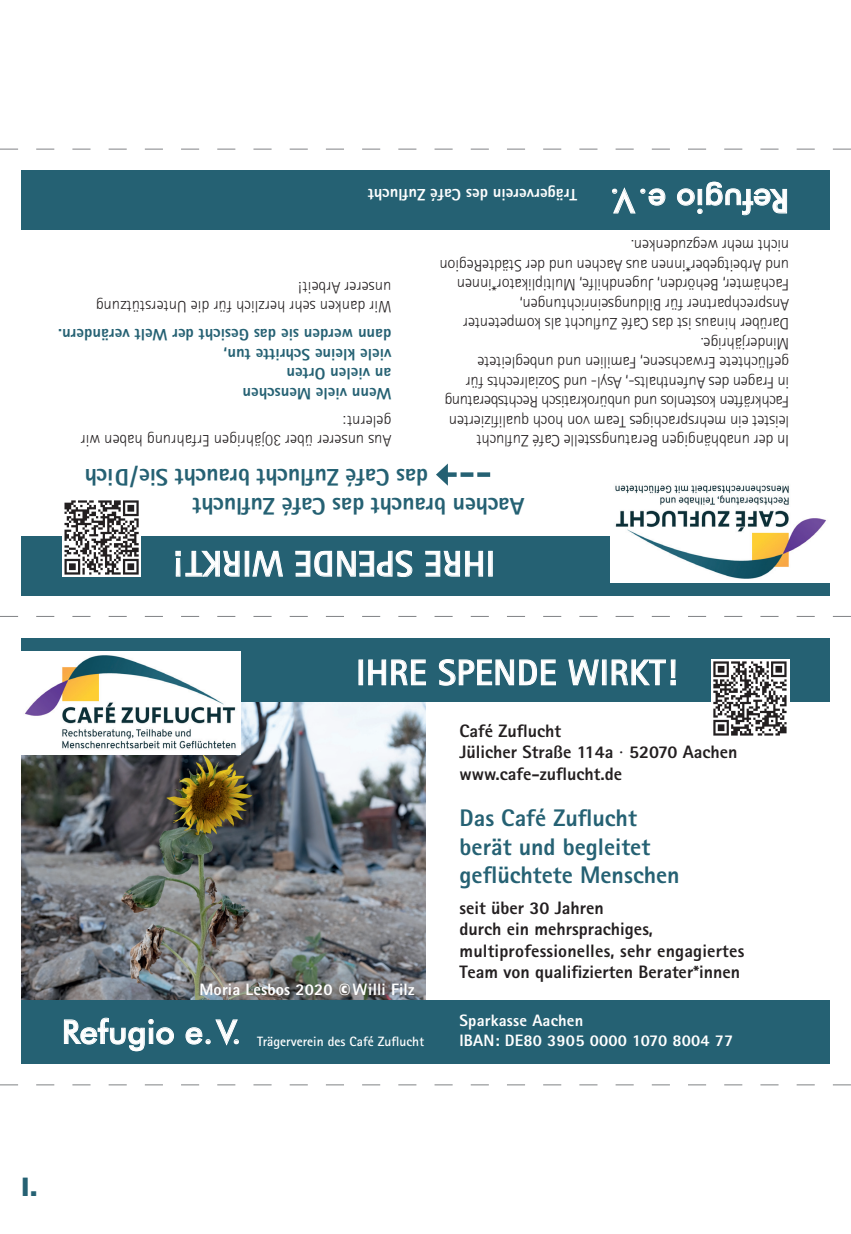
<style>
.page{position:relative;width:851px;height:1234px;background:#fff}
.page>*{position:absolute;margin:0;border:0;box-sizing:border-box;transform-origin:0 0}
.t1{font:700 36px "Rotis Sans Serif Pro";letter-spacing:.01em;color:#fff}
.t2{font:500 33px "Futura BT";color:#fff}
.t3{font:700 27px "Akko Pro";color:#256173}
.t4{font:800 24px/28.8px "Rotis Sans Serif Pro";letter-spacing:-.01em;color:#256173}
.t5{font:800 18px/21.6px "Rotis Sans Serif Pro";color:#231f20}
.t6{font:300 16.5px/19.5px "Rotis Sans Serif Pro";letter-spacing:-.01em;color:#231f20}
.t7{font:800 16.5px/19.8px "Rotis Sans Serif Pro";letter-spacing:.01em;color:#fff}
.t8{font:800 16.5px/19.5px "Rotis Sans Serif Pro";color:#256173}
.t9{font:700 13.5px "Rotis Sans Serif Pro";color:#fff}
.s1{font-family:"Akko Pro";font-weight:700}
.s2{font-family:"Helvetica Neue LT";font-weight:300}
</style>
<div class="page">
<svg style="left:0;top:1084px;width:850px;height:1px"></svg>
<svg style="left:0;top:149px;width:850px;height:1px"></svg>
<img style="left:21px;top:702px;width:404px;height:297px">
<div style="left:21px;top:638px;width:808px;height:64px;background:#256173"></div>
<div style="left:358px;top:659px;width:5px;height:26px;border:1px solid #fff"></div>
<svg style="left:368px;top:659px;width:58px;height:26px"></svg>
<svg style="left:438px;top:659px;width:118px;height:26px"></svg>
<svg style="left:568px;top:659px;width:31px;height:27px"></svg>
<div style="left:602px;top:659px;width:4px;height:26px;border:1px solid #fff"></div>
<svg style="left:611px;top:659px;width:64px;height:26px"></svg>
<div style="left:21px;top:999px;width:808px;height:64px;background:#256173"></div>
<img style="left:21px;top:651px;width:219px;height:103px">
<svg style="left:64px;top:1017px;width:110px;height:34px"></svg>
<svg style="left:185px;top:1019px;width:54px;height:27px"></svg>
<svg style="left:0;top:616px;width:850px;height:1px"></svg>
<img style="left:711px;top:659px;width:78px;height:77px">
<div style="left:21px;top:536px;width:808px;height:59px;background:#256173"></div>
<div style="left:488px;top:551px;width:4px;height:25px;border:1px solid #fff"></div>
<svg style="left:425px;top:550px;width:58px;height:26px"></svg>
<svg style="left:295px;top:550px;width:117px;height:27px"></svg>
<svg style="left:252px;top:550px;width:31px;height:26px"></svg>
<svg style="left:175px;top:550px;width:65px;height:26px"></svg>
<div style="left:21px;top:170px;width:808px;height:60px;background:#256173"></div>
<img style="left:610px;top:485px;width:219px;height:98px">
<svg style="left:677px;top:181px;width:110px;height:34px"></svg>
<svg style="left:612px;top:187px;width:53px;height:27px"></svg>
<img style="left:62px;top:500px;width:79px;height:76px">
<svg style="left:436px;top:463px;width:54px;height:22px"></svg>
<p class="t7" style="left:577px;top:205px;width:210px;rotate:-180deg">Trägerverein des Café Zuflucht</p>
<h2 class="t2" style="left:789px;top:221px;width:181px;rotate:-180deg">Refugio e.V.</h2>
<p class="t6" style="left:391px;top:316px;width:297px;rotate:-180deg">Wir danken sehr herzlich für die Unterstützung unserer Arbeit!</p>
<p class="t8" style="left:391px;top:403px;width:334px;rotate:-180deg">Wenn viele Menschen<br>an vielen Orten<br>viele kleine Schritte tun,<br>dann werden sie das Gesicht der Welt verändern.</p>
<p class="t6" style="left:391px;top:450px;width:312px;rotate:-180deg">Aus unserer über 30jährigen Erfahrung haben wir gelernt:</p>
<p class="t6" style="left:789px;top:450px;width:351px;rotate:-180deg">In der unabhängigen Beratungsstelle Café Zuflucht leistet ein mehrsprachiges Team von hoch qualifizierten Fachkräften kostenlos und unbürokratisch Rechtsberatung in Fragen des Aufenthalts-, Asyl- und Sozialrechts für geflüchtete Erwachsene, Familien und unbegleitete Minderjährige.<br>Darüber hinaus ist das Café Zuflucht als kompetenter Ansprechpartner für Bildungseinrichtungen,<br>Fachämter, Behörden, Jugendhilfe, Multiplikator*innen und Arbeitgeber*innen aus Aachen und der StädteRegion nicht mehr wegzudenken.</p>
<h3 class="t4" style="left:428px;top:520px;width:345px;text-indent:-96px;rotate:-180deg">Aachen braucht das Café Zuflucht<br>das Café Zuflucht braucht Sie/Dich</h3>
<h1 class="t1" style="left:495px;top:586px;width:322px;rotate:-180deg">IHRE SPENDE WIRKT!</h1>
<h1 class="t1" style="left:356px;top:649px;width:322px">IHRE SPENDE WIRKT!</h1>
<p class="t7" style="left:199px;top:979px;width:216px">Moria Lesbos 2020 <span class="s1">©</span>Willi Filz</p>
<h2 class="t2" style="left:62px;top:1011px;width:181px">Refugio e.V.</h2>
<p class="t9" style="left:257px;top:1032px;width:168px">Trägerverein des Café Zuflucht</p>
<p class="t5" style="left:459px;top:719px;width:279px">Café Zuflucht<br>Jülicher Straße 114a <span class="s2">·</span> 52070 Aachen www.cafe-zuflucht.de</p>
<h3 class="t4" style="left:459px;top:802px;width:222px">Das Café Zuflucht berät und begleitet geflüchtete Menschen</h3>
<p class="t5" style="left:459px;top:896px;width:286px">seit über 30 Jahren<br>durch ein mehrsprachiges, multiprofessionelles, sehr engagiertes<br>Team von qualifizierten Berater*innen</p>
<p class="t7" style="left:459px;top:1010px;width:275px">Sparkasse Aachen<br>IBAN: DE80 3905 0000 1070 8004 77</p>
<h3 class="t3" style="left:21px;top:1170px;width:18px">I.</h3>
</div>
